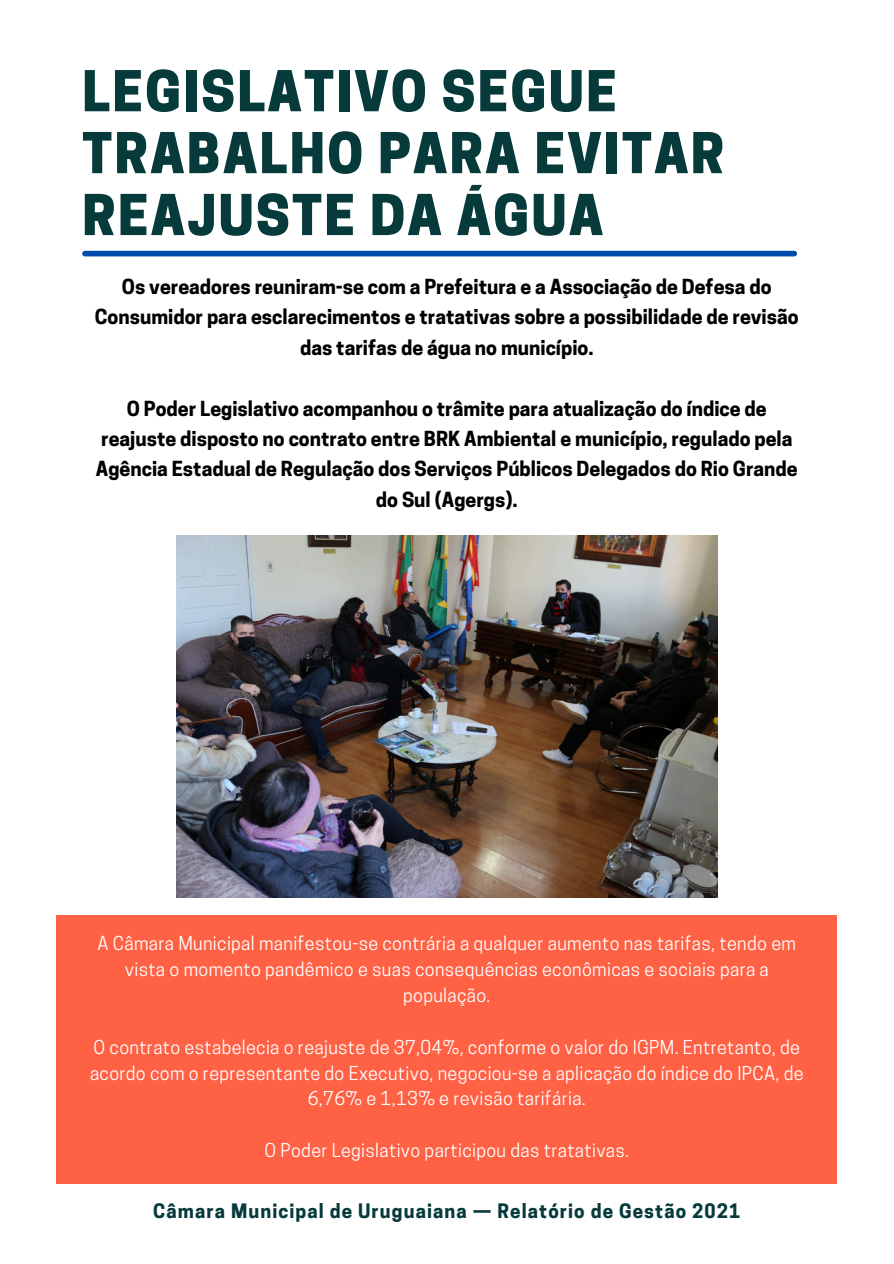
<style>
.page{position:relative;width:894px;height:1264px;background:#fff}
.page>*{position:absolute;margin:0;border:0;box-sizing:border-box;transform-origin:0 0}
.t1{font:800 52.8px/61.8px "Cooper Hewitt";letter-spacing:.04em;color:#073a3b}
.t2{font:700 19.5px/30.3px "Cooper Hewitt";color:#000;text-align:center}
.t3{font:700 18.75px "Cooper Hewitt";letter-spacing:.06em;color:#073a3b}
.t4{font:18px/25.8px "Cooper Hewitt";letter-spacing:.02em;color:#fff;text-align:center}
</style>
<div class="page">
<div style="left:85px;top:251px;width:709px;height:5px;background:#004aad"></div>
<img style="left:176px;top:536px;width:541px;height:361px">
<div style="left:56px;top:915px;width:780px;height:268px;background:#ff6145"></div>
<p class="t1" style="left:82px;top:67px;width:643px">LEGISLATIVO SEGUE<br>TRABALHO PARA EVITAR<br>REAJUSTE DA ÁGUA</p>
<p class="t2" style="left:95px;top:274px;width:705px">Os vereadores reuniram-se com a Prefeitura e a Associação de Defesa do<br>Consumidor para esclarecimentos e tratativas sobre a possibilidade de revisão das tarifas de água no município.</p>
<p class="t2" style="left:96px;top:395px;width:703px">O Poder Legislativo acompanhou o trâmite para atualização do índice de reajuste disposto no contrato entre BRK Ambiental e município, regulado pela Agência Estadual de Regulação dos Serviços Públicos Delegados do Rio Grande do Sul (Agergs).</p>
<p class="t4" style="left:98px;top:932px;width:699px">A Câmara Municipal manifestou-se contrária a qualquer aumento nas tarifas, tendo em vista o momento pandêmico e suas consequências econômicas e sociais para a população.</p>
<p class="t4" style="left:90px;top:1036px;width:714px">O contrato estabelecia o reajuste de 37,04%, conforme o valor do IGPM. Entretanto, de acordo com o representante do Executivo, negociou-se a aplicação do índice do IPCA, de<br>6,76% e 1,13% e revisão tarifária.</p>
<p class="t4" style="left:264px;top:1139px;width:366px">O Poder Legislativo participou das tratativas.</p>
<p class="t3" style="left:153px;top:1203px;width:588px">Câmara Municipal de Uruguaiana — Relatório de Gestão 2021</p>
</div>
